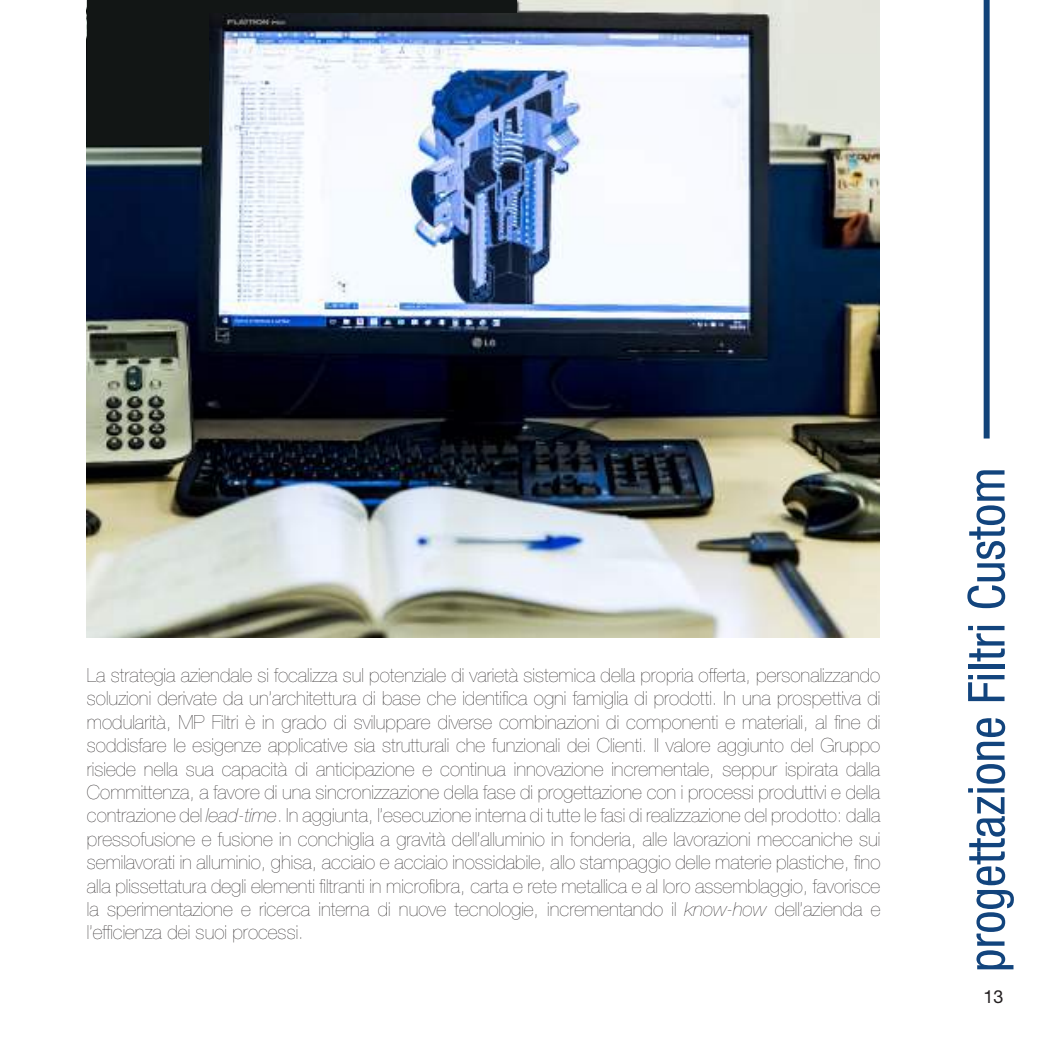
<style>
.page{position:relative;width:1063px;height:1063px;background:#fff}
.page>*{position:absolute;margin:0;border:0;box-sizing:border-box;transform-origin:0 0}
.t1{font:condensed 51px "Helvetica Neue LT Std";color:#12447d}
.t2{font:200 19.5px/23.4px "Helvetica Neue LT Std";color:#231f20;text-align:justify}
.t3{font:18px "Helvetica Neue LT Std";color:#231f20}
.s1{font-style:italic}
</style>
<div class="page">
<svg style="left:984px;top:0;width:6px;height:439px"></svg>
<img style="left:87px;top:0;width:792px;height:638px">
<div style="left:87px;top:0;width:430px;height:13px;background:#121615"></div>
<div style="left:87px;top:0;width:121px;height:144px;background:#121615"></div>
<p class="t2" style="left:87px;top:663px;width:795px">La strategia aziendale si focalizza sul potenziale di varietà sistemica della propria offerta, personalizzando soluzioni derivate da un’architettura di base che identifica ogni famiglia di prodotti. In una prospettiva di modularità, MP Filtri è in grado di sviluppare diverse combinazioni di componenti e materiali, al fine di soddisfare le esigenze applicative sia strutturali che funzionali dei Clienti. Il valore aggiunto del Gruppo risiede nella sua capacità di anticipazione e continua innovazione incrementale, seppur ispirata dalla Committenza, a favore di una sincronizzazione della fase di progettazione con i processi produttivi e della contrazione del <span class="s1">lead-time</span>. In aggiunta, l’esecuzione interna di tutte le fasi di realizzazione del prodotto: dalla pressofusione e fusione in conchiglia a gravità dell’alluminio in fonderia, alle lavorazioni meccaniche sui semilavorati in alluminio, ghisa, acciaio e acciaio inossidabile, allo stampaggio delle materie plastiche, fino alla plissettatura degli elementi filtranti in microfibra, carta e rete metallica e al loro assemblaggio, favorisce la sperimentazione e ricerca interna di nuove tecnologie, incrementando il <span class="s1">know-how</span> dell’azienda e l’efficienza dei suoi processi.</p>
<h1 class="t1" style="left:957px;top:972px;width:507px;rotate:-90deg">progettazione Filtri Custom</h1>
<p class="t3" style="left:984px;top:985px;width:22px">13</p>
</div>
